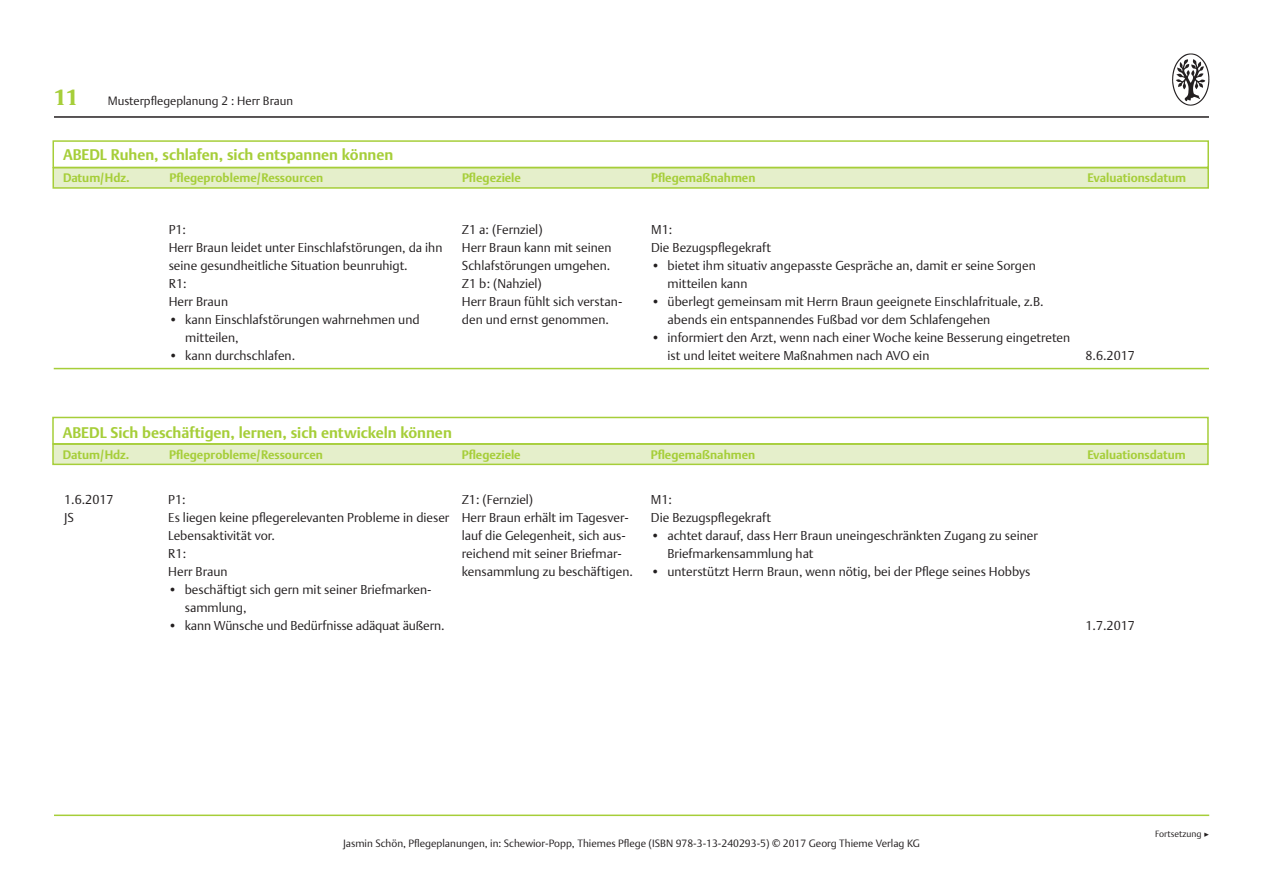
<style>
.page{position:relative;width:1263px;height:893px;background:#fff}
.page>*{position:absolute;margin:0;border:0;box-sizing:border-box;transform-origin:0 0}
.t1{font:700 21px "Thieme Gulliver 2011";color:#a6ce39}
.t2{font:700 15px "Thieme Argo 2011";color:#a6ce39}
.t3{font:300 12.75px/18px "Thieme Argo 2011";color:#231f20}
.t4{font:700 12px "Thieme Argo 2011";color:#a6ce39}
.t5{font:300 12px "Thieme Argo 2011";color:#231f20}
.t6{font:300 10.5px "Thieme Argo 2011";color:#231f20}
.t7{font:300 9px "Thieme Argo 2011";color:#231f20}
.s1{font-family:"Thieme Gulliver 2011";font-weight:400}
.s2{font-family:"Minion Pro";font-weight:400}
</style>
<div class="page">
<hr style="left:54px;top:116px;width:1155px;height:2px;background:#231f20">
<img style="left:1172px;top:53px;width:38px;height:53px">
<hr style="left:54px;top:814px;width:1155px;height:2px;background:#a6ce39">
<div style="left:52px;top:140px;width:1157px;height:28px;border:2px solid #a6ce39"></div>
<div style="left:52px;top:167px;width:1157px;height:22px;background:#e5efcb;border:2px solid #a6ce39"></div>
<hr style="left:54px;top:368px;width:1155px;height:1px;background:#a6ce39">
<div style="left:52px;top:417px;width:1157px;height:28px;border:2px solid #a6ce39"></div>
<div style="left:52px;top:443px;width:1157px;height:22px;background:#e5efcb;border:2px solid #a6ce39"></div>
<h1 class="t1" style="left:54px;top:80px;width:26px">11</h1>
<p class="t5" style="left:108px;top:93px;width:187px">Musterpflegeplanung 2 : Herr Braun</p>
<p class="t2" style="left:63px;top:145px;width:332px">ABEDL Ruhen, schlafen, sich entspannen können</p>
<p class="t4" style="left:63px;top:170px;width:68px">Datum/Hdz.</p>
<p class="t4" style="left:170px;top:170px;width:155px">Pflegeprobleme/Ressourcen</p>
<p class="t4" style="left:462px;top:170px;width:60px">Pflegeziele</p>
<p class="t4" style="left:651px;top:170px;width:106px">Pflegemaßnahmen</p>
<p class="t4" style="left:1088px;top:170px;width:100px">Evaluationsdatum</p>
<p class="t3" style="left:169px;top:220px;width:275px">P1:<br>Herr Braun leidet unter Einschlafstörungen, da ihn seine gesundheitliche Situation beunruhigt.<br>R1:<br>Herr Braun</p>
<p class="t3" style="left:185px;top:310px;width:236px;text-indent:-16px">• kann Einschlafstörungen wahrnehmen und mitteilen,</p>
<p class="t3" style="left:169px;top:346px;width:128px">• kann durchschlafen.</p>
<p class="t3" style="left:462px;top:220px;width:162px">Z1 a: (Fernziel)<br>Herr Braun kann mit seinen<br>Schlafstörungen umgehen.<br>Z1 b: (Nahziel)<br>Herr Braun fühlt sich verstan&shy;den und ernst genommen.</p>
<p class="t3" style="left:651px;top:220px;width:122px">M1:<br>Die Bezugspflegekraft</p>
<p class="t3" style="left:668px;top:256px;width:370px;text-indent:-16px">• bietet ihm situativ angepasste Gespräche an, damit er seine Sorgen mitteilen kann</p>
<p class="t3" style="left:668px;top:292px;width:378px;text-indent:-16px">• überlegt gemeinsam mit Herrn Braun geeignete Einschlafrituale, z.B. abends ein entspannendes Fußbad vor dem Schlafengehen</p>
<p class="t3" style="left:668px;top:328px;width:404px;text-indent:-16px">• informiert den Arzt, wenn nach einer Woche keine Besserung eingetreten ist und leitet weitere Maßnahmen nach AVO ein</p>
<p class="t3" style="left:1085px;top:346px;width:51px">8.6.2017</p>
<p class="t2" style="left:63px;top:422px;width:391px">ABEDL Sich beschäftigen, lernen, sich entwickeln können</p>
<p class="t4" style="left:63px;top:446px;width:68px">Datum/Hdz.</p>
<p class="t4" style="left:169px;top:446px;width:155px">Pflegeprobleme/Ressourcen</p>
<p class="t4" style="left:462px;top:446px;width:60px">Pflegeziele</p>
<p class="t4" style="left:651px;top:446px;width:106px">Pflegemaßnahmen</p>
<p class="t4" style="left:1087px;top:446px;width:100px">Evaluationsdatum</p>
<p class="t3" style="left:64px;top:490px;width:51px">1.6.2017<br>JS</p>
<p class="t3" style="left:168px;top:490px;width:283px">P1:<br>Es liegen keine pflegerelevanten Probleme in dieser<br>Lebensaktivität vor.<br>R1:<br>Herr Braun</p>
<p class="t3" style="left:185px;top:580px;width:248px;text-indent:-16px">• beschäftigt sich gern mit seiner Briefmarken&shy;sammlung,</p>
<p class="t3" style="left:168px;top:616px;width:278px">• kann Wünsche und Bedürfnisse adäquat äußern.</p>
<p class="t3" style="left:462px;top:490px;width:173px">Z1: (Fernziel)<br>Herr Braun erhält im Tagesver&shy;lauf die Gelegenheit, sich aus&shy;reichend mit seiner Briefmar&shy;kensammlung zu beschäftigen.</p>
<p class="t3" style="left:651px;top:490px;width:122px">M1:<br>Die Bezugspflegekraft</p>
<p class="t3" style="left:667px;top:526px;width:372px;text-indent:-16px">• achtet darauf, dass Herr Braun uneingeschränkten Zugang zu seiner<br>Briefmarkensammlung hat</p>
<p class="t3" style="left:651px;top:562px;width:381px">• unterstützt Herrn Braun, wenn nötig, bei der Pflege seines Hobbys</p>
<p class="t3" style="left:1085px;top:616px;width:51px">1.7.2017</p>
<p class="t6" style="left:343px;top:837px;width:578px">Jasmin Schön, Pflegeplanungen, in: Schewior-Popp, Thiemes Pflege (ISBN 978-3-13-240293-5) <span class="s1">©</span> 2017 Georg Thieme Verlag KG</p>
<p class="t7" style="left:1155px;top:828px;width:56px">Fortsetzung <span class="s2">▶</span></p>
</div>
